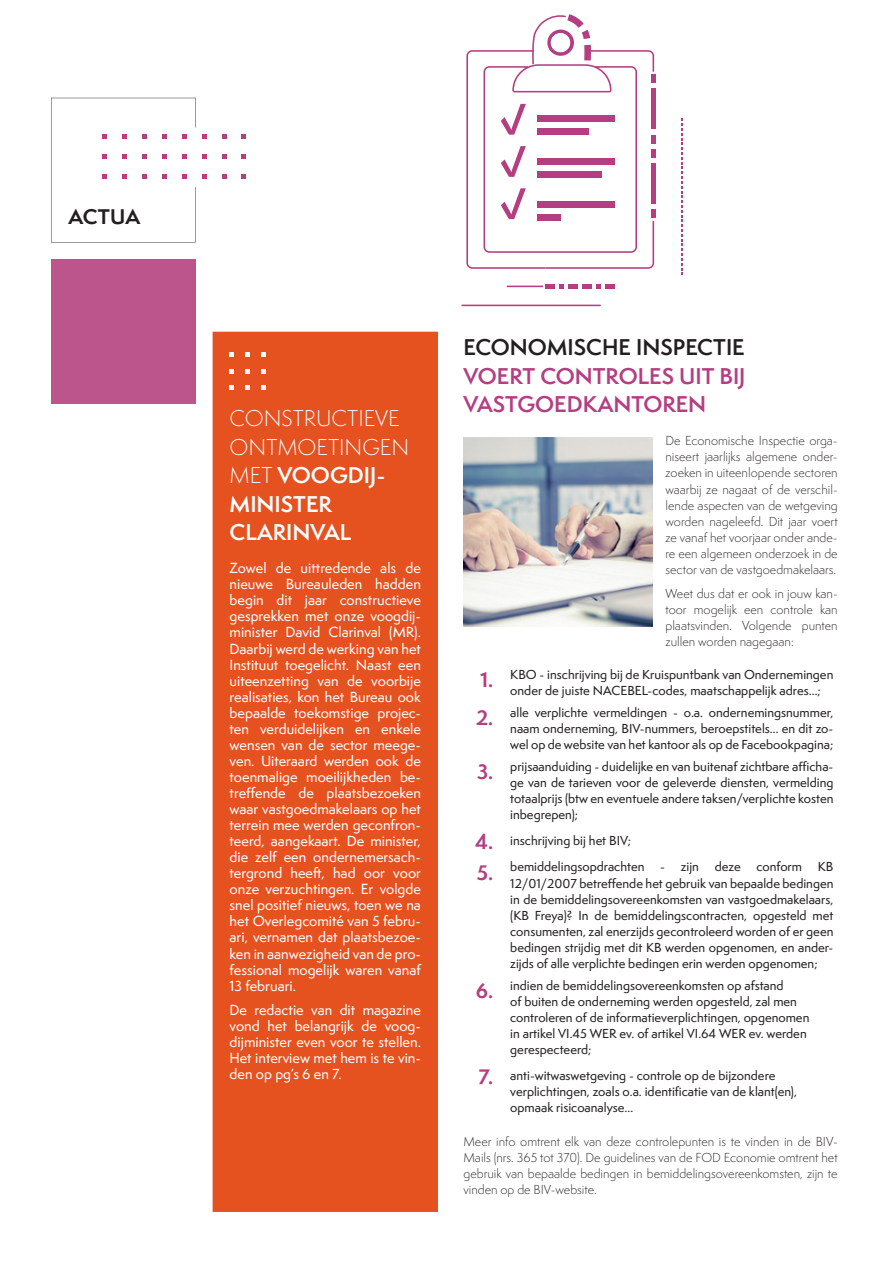
<style>
.page{position:relative;width:893px;height:1263px;background:#fff}
.page>*{position:absolute;margin:0;border:0;box-sizing:border-box;transform-origin:0 0}
.t1{font:300 21px/28.5px "Semplicita Pro";color:#fff}
.t2{font:600 21px/28.5px "Semplicita Pro";color:#b53d81}
.t3{font:600 21px "Semplicita Pro";color:#231f20}
.t4{font:700 19.5px "Semplicita Pro";letter-spacing:.005em;color:#231f20}
.t5{font:500 13.5px/16px "Semplicita Pro";color:#fff;text-align:justify}
.t6{font:500 12px/16px "Semplicita Pro";color:#231f20}
.t7{font:300 12px/16px "Semplicita Pro";color:#231f20;text-align:justify}
.s1{font-weight:600}
.s2{font-weight:700;font-size:19.5px;color:#b53d81}
</style>
<div class="page">
<svg style="left:202px;top:154px;width:5px;height:5px"></svg>
<svg style="left:241px;top:154px;width:5px;height:5px"></svg>
<svg style="left:222px;top:154px;width:4px;height:5px"></svg>
<svg style="left:202px;top:134px;width:5px;height:5px"></svg>
<svg style="left:241px;top:134px;width:5px;height:5px"></svg>
<svg style="left:222px;top:134px;width:4px;height:5px"></svg>
<svg style="left:202px;top:174px;width:5px;height:5px"></svg>
<svg style="left:241px;top:174px;width:5px;height:5px"></svg>
<svg style="left:51px;top:98px;width:145px;height:144px"></svg>
<svg style="left:222px;top:174px;width:4px;height:5px"></svg>
<div style="left:51px;top:259px;width:145px;height:145px;background:#bb558c"></div>
<img style="left:463px;top:437px;width:190px;height:189px">
<div style="left:213px;top:332px;width:225px;height:880px;background:#e65120"></div>
<svg style="left:246px;top:369px;width:4px;height:4px"></svg>
<svg style="left:230px;top:369px;width:4px;height:4px"></svg>
<svg style="left:262px;top:369px;width:4px;height:4px"></svg>
<svg style="left:246px;top:353px;width:4px;height:4px"></svg>
<svg style="left:230px;top:353px;width:4px;height:4px"></svg>
<svg style="left:262px;top:353px;width:4px;height:4px"></svg>
<svg style="left:246px;top:385px;width:4px;height:4px"></svg>
<svg style="left:230px;top:385px;width:4px;height:4px"></svg>
<svg style="left:262px;top:385px;width:4px;height:4px"></svg>
<svg style="left:681px;top:118px;width:1px;height:157px"></svg>
<hr style="left:545px;top:284px;width:10px;height:4px;background:#b53d81">
<svg style="left:559px;top:284px;width:5px;height:4px"></svg>
<hr style="left:568px;top:284px;width:10px;height:4px;background:#b53d81">
<hr style="left:582px;top:284px;width:10px;height:4px;background:#b53d81">
<svg style="left:596px;top:284px;width:5px;height:4px"></svg>
<hr style="left:605px;top:284px;width:10px;height:4px;background:#b53d81">
<hr style="left:507px;top:286px;width:36px;height:1px;background:#b53d81">
<hr style="left:461px;top:305px;width:140px;height:1px;background:#b53d81">
<div style="left:651px;top:89px;width:5px;height:40px;background:#b53d81"></div>
<div style="left:651px;top:75px;width:5px;height:8px;background:#b53d81"></div>
<div style="left:651px;top:135px;width:5px;height:8px;background:#b53d81"></div>
<div style="left:651px;top:163px;width:5px;height:41px;background:#b53d81"></div>
<div style="left:651px;top:149px;width:5px;height:8px;background:#b53d81"></div>
<div style="left:651px;top:210px;width:5px;height:8px;background:#b53d81"></div>
<svg style="left:466px;top:14px;width:188px;height:255px"></svg>
<div style="left:537px;top:128px;width:51px;height:7px;background:#b53d81"></div>
<div style="left:537px;top:115px;width:77px;height:6px;background:#b53d81"></div>
<div style="left:537px;top:171px;width:65px;height:7px;background:#b53d81"></div>
<div style="left:537px;top:158px;width:77px;height:7px;background:#b53d81"></div>
<div style="left:537px;top:214px;width:24px;height:7px;background:#b53d81"></div>
<div style="left:537px;top:201px;width:77px;height:7px;background:#b53d81"></div>
<h2 class="t4" style="left:68px;top:202px;width:73px">ACTUA</h2>
<h1 class="t1" style="left:230px;top:404px;width:181px">CONSTRUCTIEVE<br>ONTMOETINGEN<br>MET <span class="s1">VOOGDIJ-<br>MINISTER<br>CLARINVAL</span></h1>
<p class="t5" style="left:230px;top:560px;width:193px">Zowel de uittredende als de nieuwe Bureauleden hadden begin dit jaar constructieve gesprekken met onze voogdij&shy;minister David Clarinval (MR).<br>Daarbij werd de werking van het Instituut toegelicht. Naast een uiteenzetting van de voorbije realisaties, kon het Bureau ook bepaalde toekomstige projec&shy;ten verduidelijken en enkele wensen van de sector meege&shy;ven. Uiteraard werden ook de toenmalige moeilijkheden be&shy;treffende de plaatsbezoeken waar vastgoedmakelaars op het terrein mee werden geconfron&shy;teerd, aangekaart. De minister, die zelf een ondernemersach&shy;tergrond heeft, had oor voor onze verzuchtingen. Er volgde snel positief nieuws, toen we na het Overlegcomité van 5 febru&shy;ari, vernamen dat plaatsbezoe&shy;ken in aanwezigheid van de pro&shy;fessional mogelijk waren vanaf 13 februari.</p>
<p class="t5" style="left:230px;top:1002px;width:193px">De redactie van dit magazine vond het belangrijk de voog&shy;dijminister even voor te stellen.<br>Het interview met hem is te vin&shy;den op pg’s 6 en 7.</p>
<h1 class="t3" style="left:463px;top:332px;width:283px">ECONOMISCHE INSPECTIE</h1>
<h1 class="t2" style="left:463px;top:361px;width:283px">VOERT CONTROLES UIT BIJ<br>VASTGOEDKANTOREN</h1>
<p class="t7" style="left:665px;top:433px;width:174px">De Economische Inspectie orga&shy;niseert jaarlijks algemene onder&shy;zoeken in uiteenlopende sectoren waarbij ze nagaat of de verschil&shy;lende aspecten van de wetgeving worden nageleefd. Dit jaar voert ze vanaf het voorjaar onder ande&shy;re een algemeen onderzoek in de sector van de vastgoedmakelaars.</p>
<p class="t7" style="left:665px;top:586px;width:174px">Weet dus dat er ook in jouw kan&shy;toor mogelijk een controle kan plaatsvinden. Volgende punten zullen worden nagegaan:</p>
<p class="t6" style="left:510px;top:666px;width:325px;text-indent:-30px"><span class="s2">1.</span> KBO - inschrijving bij de Kruispuntbank van Ondernemingen onder de juiste NACEBEL-codes, maatschappelijk adres…;</p>
<p class="t6" style="left:510px;top:704px;width:325px;text-align:justify;text-indent:-34px"><span class="s2">2.</span> alle verplichte vermeldingen - o.a. ondernemingsnummer, naam onderneming, BIV-nummers, beroepstitels… en dit zo&shy;wel op de website van het kantoor als op de Facebookpagina;</p>
<p class="t6" style="left:510px;top:758px;width:325px;text-align:justify;text-indent:-33px"><span class="s2">3.</span> prijsaanduiding - duidelijke en van buitenaf zichtbare afficha&shy;ge van de tarieven voor de geleverde diensten, vermelding totaalprijs (btw en eventuele andere taksen/verplichte kosten inbegrepen);</p>
<p class="t6" style="left:475px;top:833px;width:157px"><span class="s2">4.</span> inschrijving bij het BIV;</p>
<p class="t6" style="left:477px;top:859px;width:169px"><span class="s2">5.</span> bemiddelingsopdrachten</p>
<p class="t6" style="left:660px;top:859px;width:40px">- zijn</p>
<p class="t6" style="left:715px;top:859px;width:28px">deze</p>
<p class="t6" style="left:756px;top:859px;width:47px">conform</p>
<p class="t6" style="left:510px;top:859px;width:325px;text-align:justify;text-indent:307px">KB 12/01/2007 betreffende het gebruik van bepaalde bedingen in de bemiddelingsovereenkomsten van vastgoedmakelaars, (KB Freya)? In de bemiddelingscontracten, opgesteld met consumenten, zal enerzijds gecontroleerd worden of er geen bedingen strijdig met dit KB werden opgenomen, en ander&shy;zijds of alle verplichte bedingen erin werden opgenomen;</p>
<p class="t6" style="left:510px;top:977px;width:301px;text-indent:-34px"><span class="s2">6.</span> indien de bemiddelingsovereenkomsten op afstand<br>of buiten de onderneming werden opgesteld, zal men controleren of de informatieverplichtingen, opgenomen in artikel VI.45 WER ev. of artikel VI.64 WER ev. werden gerespecteerd;</p>
<p class="t6" style="left:510px;top:1067px;width:288px;text-indent:-32px"><span class="s2">7.</span> anti-witwaswetgeving - controle op de bijzondere verplichtingen, zoals o.a. identificatie van de klant(en), opmaak risicoanalyse…</p>
<p class="t7" style="left:463px;top:1133px;width:376px">Meer info omtrent elk van deze controlepunten is te vinden in de BIV-Mails (nrs. 365 tot 370). De guidelines van de FOD Economie omtrent het gebruik van bepaalde bedingen in bemiddelingsovereenkomsten, zijn te vinden op de BIV-website.</p>
</div>
